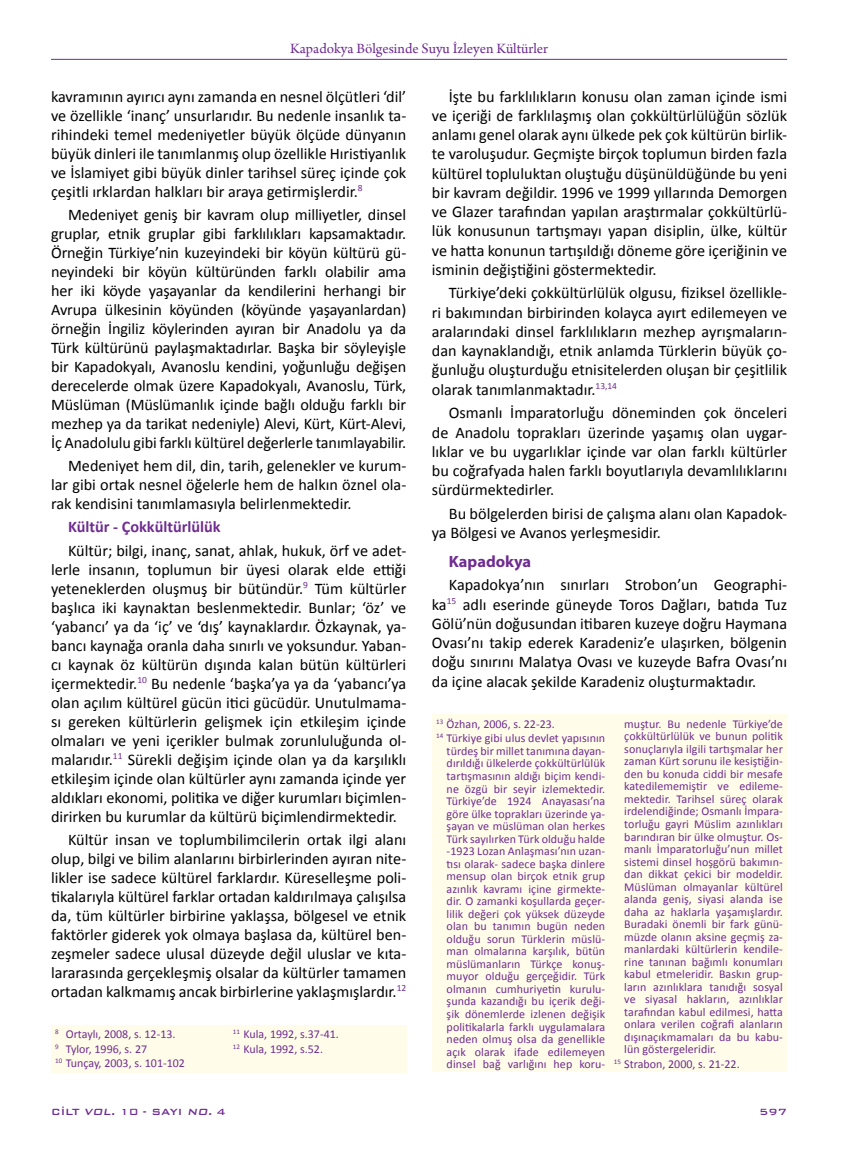
<style>
.page{position:relative;width:851px;height:1149px;background:#fff}
.page>*{position:absolute;margin:0;border:0;box-sizing:border-box;transform-origin:0 0}
.t1{font:700 16.35px "Myriad Pro";color:#6f2c91}
.t2{font:16.2px/19px "Calibri";color:#000;text-align:justify}
.t3{font:700 16.2px "Calibri";color:#6f2c91}
.t4{font:15px "Arno Pro";color:#6f2c91}
.t5{font:12px/12.5px "Calibri";letter-spacing:.005em;color:#6f2c91}
.t6{font:500 12px "Bank Gothic BT";color:#6f2c91}
.s1{font-style:italic}
</style>
<div class="page">
<hr style="left:51px;top:59px;width:736px;height:1px;background:#6f2c91">
<div style="left:51px;top:1024px;width:178px;height:47px;background:#fffde9"></div>
<div style="left:432px;top:714px;width:177px;height:357px;background:#fffde9"></div>
<div style="left:229px;top:1024px;width:177px;height:47px;background:#fffde9"></div>
<div style="left:609px;top:714px;width:178px;height:357px;background:#fffde9"></div>
<p class="t4" style="left:290px;top:40px;width:259px">Kapadokya Bölgesinde Suyu İzleyen Kültürler</p>
<p class="t2" style="left:51px;top:86px;width:357px">kavramının ayırıcı aynı zamanda en nesnel ölçütleri ‘dil’ ve özellikle ‘inanç’ unsurlarıdır. Bu nedenle insanlık ta&shy;rihindeki temel medeniyetler büyük ölçüde dünyanın büyük dinleri ile tanımlanmış olup özellikle Hıristiyanlık ve İslamiyet gibi büyük dinler tarihsel süreç içinde çok çeşitli ırklardan halkları bir araya getirmişlerdir.<sup>8</sup></p>
<p class="t2" style="left:51px;top:204px;width:357px;text-indent:17px">Medeniyet geniş bir kavram olup milliyetler, dinsel gruplar, etnik gruplar gibi farklılıkları kapsamaktadır.<br>Örneğin Türkiye’nin kuzeyindeki bir köyün kültürü gü&shy;neyindeki bir köyün kültüründen farklı olabilir ama her iki köyde yaşayanlar da kendilerini herhangi bir Avrupa ülkesinin köyünden (köyünde yaşayanlardan) örneğin İngiliz köylerinden ayıran bir Anadolu ya da Türk kültürünü paylaşmaktadırlar. Başka bir söyleyişle bir Kapadokyalı, Avanoslu kendini, yoğunluğu değişen derecelerde olmak üzere Kapadokyalı, Avanoslu, Türk, Müslüman (Müslümanlık içinde bağlı olduğu farklı bir mezhep ya da tarikat nedeniyle) Alevi, Kürt, Kürt-Alevi, İç Anadolulu gibi farklı kültürel değerlerle tanımlayabilir.</p>
<p class="t2" style="left:51px;top:455px;width:357px;text-indent:17px">Medeniyet hem dil, din, tarih, gelenekler ve kurum&shy;lar gibi ortak nesnel öğelerle hem de halkın öznel ola&shy;rak kendisini tanımlamasıyla belirlenmektedir.</p>
<p class="t3" style="left:68px;top:516px;width:154px">Kültür - Çokkültürlülük</p>
<p class="t2" style="left:51px;top:539px;width:357px;text-indent:17px">Kültür; bilgi, inanç, sanat, ahlak, hukuk, örf ve adet&shy;lerle insanın, toplumun bir üyesi olarak elde ettiği yeteneklerden oluşmuş bir bütündür.<sup>9</sup> Tüm kültürler başlıca iki kaynaktan beslenmektedir. Bunlar; ‘öz’ ve ‘yabancı’ ya da ‘iç’ ve ‘dış’ kaynaklardır. Özkaynak, ya&shy;bancı kaynağa oranla daha sınırlı ve yoksundur. Yaban&shy;cı kaynak öz kültürün dışında kalan bütün kültürleri içermektedir.<sup>10</sup> Bu nedenle ‘başka’ya ya da ‘yabancı’ya olan açılım kültürel gücün itici gücüdür. Unutulmama&shy;sı gereken kültürlerin gelişmek için etkileşim içinde olmaları ve yeni içerikler bulmak zorunluluğunda ol&shy;malarıdır.<sup>11</sup> Sürekli değişim içinde olan ya da karşılıklı etkileşim içinde olan kültürler aynı zamanda içinde yer aldıkları ekonomi, politika ve diğer kurumları biçimlen&shy;dirirken bu kurumlar da kültürü biçimlendirmektedir.</p>
<p class="t2" style="left:51px;top:828px;width:357px;text-indent:17px">Kültür insan ve toplumbilimcilerin ortak ilgi alanı olup, bilgi ve bilim alanlarını birbirlerinden ayıran nite&shy;likler ise sadece kültürel farklardır. Küreselleşme poli&shy;tikalarıyla kültürel farklar ortadan kaldırılmaya çalışılsa da, tüm kültürler birbirine yaklaşsa, bölgesel ve etnik faktörler giderek yok olmaya başlasa da, kültürel ben&shy;zeşmeler sadece ulusal düzeyde değil uluslar ve kıta&shy;lararasında gerçekleşmiş olsalar da kültürler tamamen ortadan kalkmamış ancak birbirlerine yaklaşmışlardır.<sup>12</sup></p>
<p class="t5" style="left:55px;top:1025px;width:131px;line-height:14.5px"><sup>8</sup> Ortaylı, 2008, s. 12-13.<br><sup>9</sup> Tylor, 1996, s. 27<br><sup>10</sup> Tunçay, 2003, s. 101-102</p>
<p class="t5" style="left:233px;top:1025px;width:107px;line-height:14.5px"><sup>11</sup> Kula, 1992, s.37-41.<br><sup>12</sup> Kula, 1992, s.52.</p>
<p class="t2" style="left:432px;top:86px;width:357px;text-indent:17px">İşte bu farklılıkların konusu olan zaman içinde ismi ve içeriği de farklılaşmış olan çokkültürlülüğün sözlük anlamı genel olarak aynı ülkede pek çok kültürün birlik&shy;te varoluşudur. Geçmişte birçok toplumun birden fazla kültürel topluluktan oluştuğu düşünüldüğünde bu yeni bir kavram değildir. 1996 ve 1999 yıllarında Demorgen ve Glazer tarafından yapılan araştırmalar çokkültürlü&shy;lük konusunun tartışmayı yapan disiplin, ülke, kültür ve hatta konunun tartışıldığı döneme göre içeriğinin ve isminin değiştiğini göstermektedir.</p>
<p class="t2" style="left:432px;top:282px;width:357px;text-indent:17px">Türkiye’deki çokkültürlülük olgusu, fiziksel özellikle&shy;ri bakımından birbirinden kolayca ayırt edilemeyen ve aralarındaki dinsel farklılıkların mezhep ayrışmaların&shy;dan kaynaklandığı, etnik anlamda Türklerin büyük ço&shy;ğunluğu oluşturduğu etnisitelerden oluşan bir çeşitlilik olarak tanımlanmaktadır.<sup>13,14</sup></p>
<p class="t2" style="left:432px;top:402px;width:357px;text-indent:17px">Osmanlı İmparatorluğu döneminden çok önceleri de Anadolu toprakları üzerinde yaşamış olan uygar&shy;lıklar ve bu uygarlıklar içinde var olan farklı kültürler bu coğrafyada halen farklı boyutlarıyla devamlılıklarını sürdürmektedirler.</p>
<p class="t2" style="left:432px;top:503px;width:357px;text-indent:17px">Bu bölgelerden birisi de çalışma alanı olan Kapadok&shy;ya Bölgesi ve Avanos yerleşmesidir.</p>
<p class="t1" style="left:449px;top:550px;width:84px">Kapadokya</p>
<p class="t2" style="left:432px;top:574px;width:357px;text-indent:17px">Kapadokya’nın sınırları Strobon’un Geographi&shy;ka<sup>15</sup> adlı eserinde güneyde Toros Dağları, batıda Tuz Gölü’nün doğusundan itibaren kuzeye doğru Haymana Ovası’nı takip ederek Karadeniz’e ulaşırken, bölgenin doğu sınırını Malatya Ovası ve kuzeyde Bafra Ovası’nı da içine alacak şekilde Karadeniz oluşturmaktadır.</p>
<p class="t5" style="left:436px;top:715px;width:170px;line-height:14.7px"><sup>13</sup> Özhan, 2006, s. 22-23.<br><sup>14</sup> Türkiye gibi ulus devlet yapısının</p>
<p class="t5" style="left:446px;top:744px;width:160px;text-align:justify">türdeş bir millet tanımına dayan&shy;dırıldığı ülkelerde çokkültürlülük tartışmasının aldığı biçim kendi&shy;ne özgü bir seyir izlemektedir.<br>Türkiye’de 1924 Anayasası’na göre ülke toprakları üzerinde ya&shy;şayan ve müslüman olan herkes Türk sayılırken Türk olduğu halde -1923 Lozan Anlaşması’nın uzan&shy;tısı olarak- sadece başka dinlere mensup olan birçok etnik grup azınlık kavramı içine girmekte&shy;dir. O zamanki koşullarda geçer&shy;lilik değeri çok yüksek düzeyde olan bu tanımın bugün neden olduğu sorun Türklerin müslü&shy;man olmalarına karşılık, bütün müslümanların Türkçe konuş&shy;muyor olduğu gerçeğidir. Türk olmanın cumhuriyetin kurulu&shy;şunda kazandığı bu içerik deği&shy;şik dönemlerde izlenen değişik politikalarla farklı uygulamalara neden olmuş olsa da genellikle açık olarak ifade edilemeyen dinsel bağ varlığını hep koru-</p>
<p class="t5" style="left:624px;top:716px;width:160px;text-align:justify">muştur. Bu nedenle Türkiye’de çokkültürlülük ve bunun politik sonuçlarıyla ilgili tartışmalar her zaman Kürt sorunu ile kesiştiğin&shy;den bu konuda ciddi bir mesafe katedilememiştir ve edileme&shy;mektedir. Tarihsel süreç olarak irdelendiğinde; Osmanlı İmpara&shy;torluğu gayri Müslim azınlıkları barındıran bir ülke olmuştur. Os&shy;manlı İmparatorluğu’nun millet sistemi dinsel hoşgörü bakımın&shy;dan dikkat çekici bir modeldir.<br>Müslüman olmayanlar kültürel alanda geniş, siyasi alanda ise daha az haklarla yaşamışlardır.<br>Buradaki önemli bir fark günü&shy;müzde olanın aksine geçmiş za&shy;manlardaki kültürlerin kendile&shy;rine tanınan bağımlı konumları kabul etmeleridir. Baskın grup&shy;ların azınlıklara tanıdığı sosyal ve siyasal hakların, azınlıklar tarafından kabul edilmesi, hatta onlara verilen coğrafi alanların dışınaçıkmamaları da bu kabu&shy;lün göstergeleridir.</p>
<p class="t5" style="left:613px;top:1056px;width:127px"><sup>15</sup> Strabon, 2000, s. 21-22.</p>
<p class="t6" style="left:51px;top:1104px;width:176px">CİLT <span class="s1">VOL.</span> 10 - SAYI <span class="s1">NO.</span> 4</p>
<p class="t6" style="left:759px;top:1104px;width:29px">597</p>
</div>
